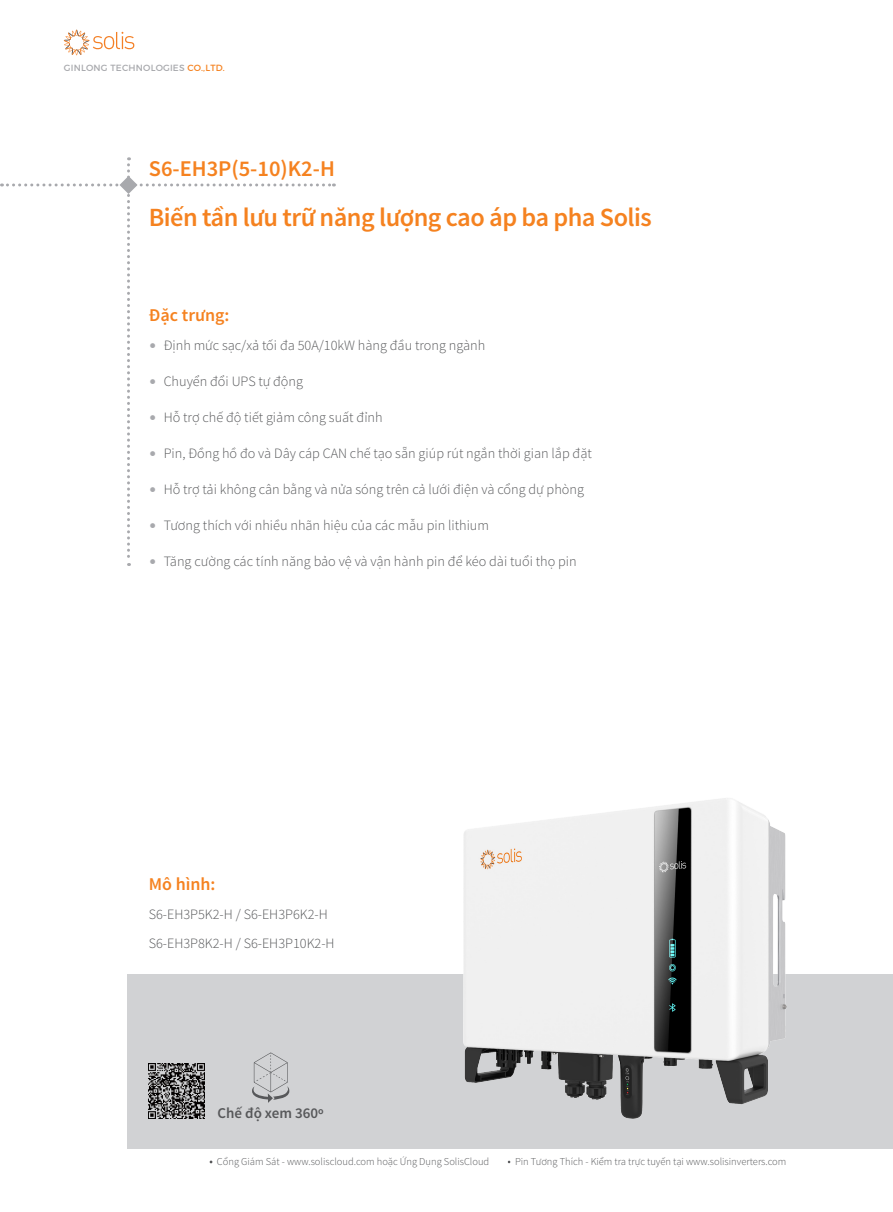
<style>
.page{position:relative;width:893px;height:1212px;background:#fff}
.page>*{position:absolute;margin:0;border:0;box-sizing:border-box;transform-origin:0 0}
.t1{font:600 26.25px "Source Sans Pro";letter-spacing:-.02em;color:#f58220}
.t2{font:600 22.5px "Source Sans Pro";color:#f58220}
.t3{font:600 18px "Source Sans Pro";color:#f58220}
.t4{font:600 15px "Source Sans Pro";color:#57585a}
.t5{font:300 14.25px/29.5px "Source Sans Pro";color:#57585a}
.t6{font:300 10.5px "Source Sans Pro";color:#57585a}
.t7{font:9px "Montserrat";letter-spacing:.025em;color:#a8a9ad}
.s1{color:#f58220}
.s2{color:#a8a9ad}
</style>
<div class="page">
<div style="left:128px;top:974px;width:765px;height:174px;background:#d1d2d4"></div>
<svg style="left:64px;top:30px;width:70px;height:25px"></svg>
<img style="left:464px;top:798px;width:323px;height:320px">
<img style="left:149px;top:1063px;width:55px;height:55px">
<svg style="left:252px;top:1052px;width:37px;height:51px"></svg>
<svg style="left:1px;top:157px;width:333px;height:409px"></svg>
<p class="t7" style="left:64px;top:63px;width:163px">GINLONG TECHNOLOGIES <span class="s1">CO.,LTD.</span></p>
<h2 class="t2" style="left:149px;top:154px;width:188px">S6-EH3P(5-10)K2-H</h2>
<h1 class="t1" style="left:149px;top:201px;width:504px">Biến tần lưu trữ năng lượng cao áp ba pha Solis</h1>
<p class="t3" style="left:149px;top:304px;width:82px">Đặc trưng:</p>
<p class="t5" style="left:149px;top:330px;width:338px"><span class="s2">•</span> Định mức sạc/xả tối đa 50A/10kW hàng đầu trong ngành</p>
<p class="t5" style="left:149px;top:366px;width:156px"><span class="s2">•</span> Chuyển đổi UPS tự động</p>
<p class="t5" style="left:149px;top:402px;width:235px"><span class="s2">•</span> Hỗ trợ chế độ tiết giảm công suất đỉnh</p>
<p class="t5" style="left:149px;top:438px;width:445px"><span class="s2">•</span> Pin, Đồng hồ đo và Dây cáp CAN chế tạo sẵn giúp rút ngắn thời gian lắp đặt</p>
<p class="t5" style="left:149px;top:474px;width:437px"><span class="s2">•</span> Hỗ trợ tải không cân bằng và nửa sóng trên cả lưới điện và cổng dự phòng</p>
<p class="t5" style="left:149px;top:510px;width:342px"><span class="s2">•</span> Tương thích với nhiều nhãn hiệu của các mẫu pin lithium</p>
<p class="t5" style="left:149px;top:546px;width:429px"><span class="s2">•</span> Tăng cường các tính năng bảo vệ và vận hành pin để kéo dài tuổi thọ pin</p>
<p class="t3" style="left:149px;top:873px;width:68px">Mô hình:</p>
<p class="t5" style="left:149px;top:899px;width:187px">S6-EH3P5K2-H / S6-EH3P6K2-H<br>S6-EH3P8K2-H / S6-EH3P10K2-H</p>
<p class="t4" style="left:218px;top:1104px;width:108px">Chế độ xem 360º</p>
<p class="t6" style="left:217px;top:1155px;width:274px">Cổng Giám Sát - www.soliscloud.com hoặc Ứng Dụng SolisCloud</p>
<p class="t6" style="left:515px;top:1155px;width:273px">Pin Tương Thích - Kiểm tra trực tuyến tại www.solisinverters.com</p>
</div>
